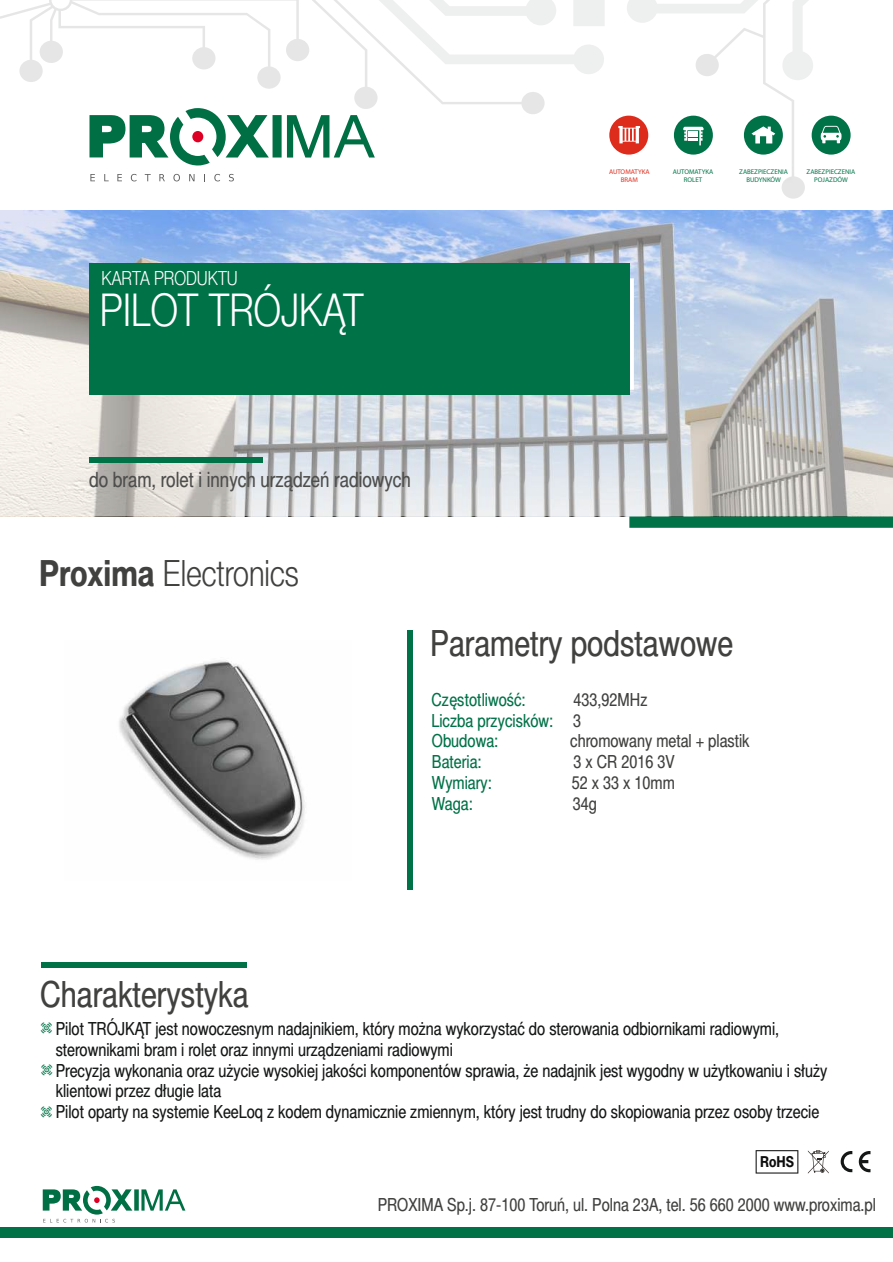
<style>
.page{position:relative;width:893px;height:1262px;background:#fff}
.page>*{position:absolute;margin:0;border:0;box-sizing:border-box;transform-origin:0 0}
.t1{font:45px "Switzer Cnd EFN Light";color:#fff}
.t2{font:36px "Switzer Cnd EFN";color:#414140}
.t3{font:36px "Switzer Cnd EFN Light";color:#414140}
.t4{font:21px "Switzer Cnd EFN";color:#4e4e4d}
.t5{font:19.35px "Switzer Cnd EFN Light";color:#fff}
.t6{font:18px "Switzer Cnd EFN";color:#151616}
.t7{font:18px "Switzer Cnd EFN";color:#414140}
.t8{font:18px/20.7px "Switzer Cnd EFN";color:#007248}
.t9{font:700 15.15px "Switzer Cnd EFN";color:#0c0d0c}
.t10{font:6.75px/8.2px "Myriad Pro";color:#007248;text-align:center}
.t11{font:6.75px/8.2px "Myriad Pro";color:#dd2b1c;text-align:center}
.s1{font-family:"Switzer Cnd EFN";font-weight:700}
.s2{color:#414140}
.s3{font-family:"Dingbests";color:#007248}
</style>
<div class="page">
<svg style="left:544px;top:0;width:60px;height:74px"></svg>
<svg style="left:0;top:0;width:544px;height:114px"></svg>
<div style="left:0;top:1227px;width:893px;height:11px;background:#007248"></div>
<svg style="left:90px;top:174px;width:5px;height:7px"></svg>
<svg style="left:104px;top:174px;width:5px;height:7px"></svg>
<svg style="left:117px;top:174px;width:5px;height:7px"></svg>
<svg style="left:131px;top:174px;width:5px;height:7px"></svg>
<svg style="left:145px;top:174px;width:6px;height:7px"></svg>
<svg style="left:159px;top:174px;width:6px;height:7px"></svg>
<svg style="left:173px;top:174px;width:7px;height:7px"></svg>
<svg style="left:189px;top:174px;width:5px;height:7px"></svg>
<svg style="left:214px;top:174px;width:6px;height:7px"></svg>
<svg style="left:229px;top:174px;width:5px;height:7px"></svg>
<svg style="left:89px;top:108px;width:286px;height:57px"></svg>
<div style="left:192px;top:131px;width:11px;height:11px;background:#de0024;border-radius:50%"></div>
<div style="left:811px;top:116px;width:39px;height:39px;background:#007248;border-radius:50%"></div>
<svg style="left:820px;top:126px;width:21px;height:17px"></svg>
<div style="left:609px;top:116px;width:39px;height:39px;background:#dd2b1c;border-radius:50%"></div>
<svg style="left:618px;top:0;width:195px;height:199px"></svg>
<div style="left:407px;top:630px;width:5px;height:260px;background:#007248"></div>
<div style="left:41px;top:962px;width:206px;height:6px;background:#007248"></div>
<svg style="left:43px;top:1185px;width:142px;height:37px"></svg>
<img style="left:119px;top:660px;width:186px;height:200px">
<div style="left:1px;top:211px;width:892px;height:305px;background:#fff;opacity:.44"></div>
<div style="left:89px;top:457px;width:173px;height:6px;background:#007248"></div>
<div style="left:629px;top:516px;width:264px;height:12px;background:#007248"></div>
<div style="left:89px;top:263px;width:540px;height:132px;background:#007248"></div>
<svg style="left:807px;top:1150px;width:21px;height:23px"></svg>
<svg style="left:858px;top:1151px;width:12px;height:21px"></svg>
<svg style="left:840px;top:1151px;width:12px;height:21px"></svg>
<svg style="left:755px;top:1150px;width:43px;height:23px"></svg>
<p class="t5" style="left:101px;top:271px;width:138px">KARTA PRODUKTU</p>
<h1 class="t1" style="left:100px;top:293px;width:265px">PILOT TRÓJKĄT</h1>
<p class="t11" style="left:609px;top:168px;width:42px">AUTOMATYKA<br>BRAM</p>
<p class="t10" style="left:672px;top:168px;width:42px">AUTOMATYKA</p>
<p class="t10" style="left:683px;top:176px;width:20px">ROLET</p>
<p class="t10" style="left:739px;top:168px;width:50px">ZABEZPIECZENIA<br>BUDYNKÓW</p>
<p class="t10" style="left:806px;top:168px;width:50px">ZABEZPIECZENIA<br>POJAZDÓW</p>
<p class="t4" style="left:89px;top:472px;width:323px">do bram, rolet i innych urządzeń radiowych</p>
<h2 class="t3" style="left:39px;top:560px;width:261px"><span class="s1">Proxima</span> Electronics</h2>
<h2 class="t2" style="left:430px;top:630px;width:305px">Parametry podstawowe</h2>
<p class="t8" style="left:431px;top:691px;width:95px">Częstotliwość:</p>
<p class="t8" style="left:431px;top:691px;width:217px;text-indent:142px"><span class="s2">433,92MHz<br></span>Liczba przycisków: <span class="s2">3<br></span>Obudowa:</p>
<p class="t7" style="left:570px;top:734px;width:181px">chromowany metal + plastik</p>
<p class="t8" style="left:432px;top:753px;width:51px">Bateria:</p>
<p class="t7" style="left:573px;top:755px;width:103px">3 x CR 2016 3V</p>
<p class="t8" style="left:432px;top:774px;width:61px">Wymiary:</p>
<p class="t7" style="left:571px;top:776px;width:104px">52 x 33 x 10mm</p>
<p class="t8" style="left:432px;top:794px;width:42px">Waga:</p>
<p class="t7" style="left:572px;top:796px;width:26px">34g</p>
<h2 class="t2" style="left:40px;top:981px;width:210px">Charakterystyka</h2>
<p class="t6" style="left:39px;top:1022px;width:742px"><span class="s3">t</span>Pilot TRÓJKĄT jest nowoczesnym nadajnikiem, który można wykorzystać do sterowania odbiornikami radiowymi,</p>
<p class="t6" style="left:56px;top:1042px;width:399px">sterownikami bram i rolet oraz innymi urządzeniami radiowymi</p>
<p class="t6" style="left:56px;top:1084px;width:167px">klientowi przez długie lata</p>
<p class="t6" style="left:39px;top:1063px;width:789px"><span class="s3">t</span>Precyzja wykonania oraz użycie wysokiej jakości komponentów sprawia, że nadajnik jest wygodny w użytkowaniu i służy</p>
<p class="t6" style="left:39px;top:1105px;width:782px"><span class="s3">t</span>Pilot oparty na systemie KeeLoq z kodem dynamicznie zmiennym, który jest trudny do skopiowania przez osoby trzecie</p>
<p class="t9" style="left:760px;top:1155px;width:35px">RoHS</p>
<p class="t7" style="left:378px;top:1198px;width:500px">PROXIMA Sp.j. 87-100 Toruń, ul. Polna 23A, tel. 56 660 2000 www.proxima.pl</p>
</div>
